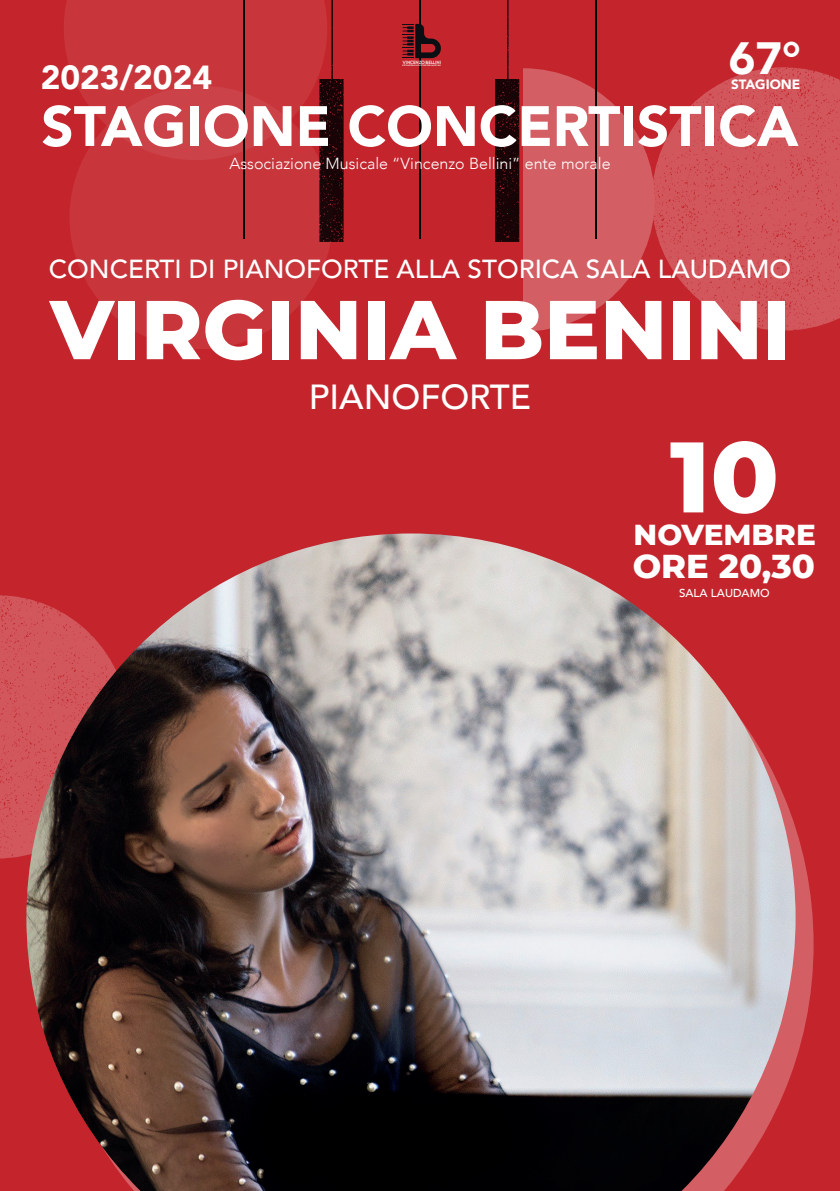
<style>
.page{position:relative;width:840px;height:1191px;background:#fff}
.page>*{position:absolute;margin:0;border:0;box-sizing:border-box;transform-origin:0 0}
.t1{font:800 100px "Montserrat";color:#fff}
.t2{font:800 83.2px "Montserrat";color:#fff}
.t3{font:900 56.2px "Avenir";color:#fff}
.t4{font:900 45.2px "Avenir";color:#fff}
.t5{font:500 34.8px "Avenir";color:#fff}
.t6{font:800 33.8px "Montserrat";color:#fff}
.t7{font:900 33.2px "Avenir";color:#fff}
.t8{font:800 29.4px "Montserrat";color:#fff}
.t9{font:500 26px "Avenir";color:#fff}
.t10{font:300 16px "Avenir";color:#fff}
.t11{font:900 13.4px "Avenir";color:#fff}
.t12{font:500 11.6px "Avenir";color:#fff}
.t13{font:4.2px "Moonrising";letter-spacing:.025em;color:#fff}
</style>
<div class="page">
<div style="left:0;top:0;width:839px;height:1191px;background:#c4252c"></div>
<svg style="left:0;top:595px;width:26px;height:263px;background:#d05459"></svg>
<svg style="left:654px;top:67px;width:185px;height:263px;fill:#d1575c"></svg>
<div style="left:69px;top:86px;width:264px;height:263px;background:#c8363c;border-radius:50%"></div>
<svg style="left:64px;top:0;width:255px;height:160px;fill:#c8363c"></svg>
<hr style="left:243px;top:0;width:2px;height:239px;background:#000001">
<hr style="left:419px;top:0;width:1px;height:239px;background:#000001">
<svg style="left:319px;top:0;width:24px;height:242px"></svg>
<svg style="left:495px;top:0;width:159px;height:331px"></svg>
<hr style="left:594px;top:0;width:2px;height:239px;background:#000001">
<svg style="left:402px;top:24px;width:38px;height:34px"></svg>
<svg style="left:795px;top:827px;width:18px;height:235px;fill:#d35f64"></svg>
<img style="left:26px;top:533px;width:769px;height:658px">
<h3 class="t4" style="left:728px;top:20px;width:73px">67°</h3>
<p class="t11" style="left:730px;top:73px;width:71px">STAGIONE</p>
<h3 class="t3" style="left:41px;top:78px;width:758px">STAGIONE CONCERTISTICA</h3>
<p class="t13" style="left:402px;top:59px;width:40px">VINCENZO BELLINI</p>
<h3 class="t7" style="left:41px;top:49px;width:173px">2023/2024</h3>
<p class="t10" style="left:229px;top:153px;width:382px">Associazione Musicale “Vincenzo Bellini” ente morale</p>
<h3 class="t9" style="left:49px;top:246px;width:743px">CONCERTI DI PIANOFORTE ALLA STORICA SALA LAUDAMO</h3>
<h2 class="t2" style="left:50px;top:269px;width:741px">VIRGINIA BENINI</h2>
<h3 class="t5" style="left:309px;top:367px;width:224px">PIANOFORTE</h3>
<h1 class="t1" style="left:669px;top:403px;width:110px">10</h1>
<h3 class="t8" style="left:633px;top:513px;width:184px">NOVEMBRE</h3>
<h3 class="t6" style="left:632px;top:541px;width:184px">ORE 20,30</h3>
<p class="t12" style="left:678px;top:583px;width:92px">SALA LAUDAMO</p>
</div>
